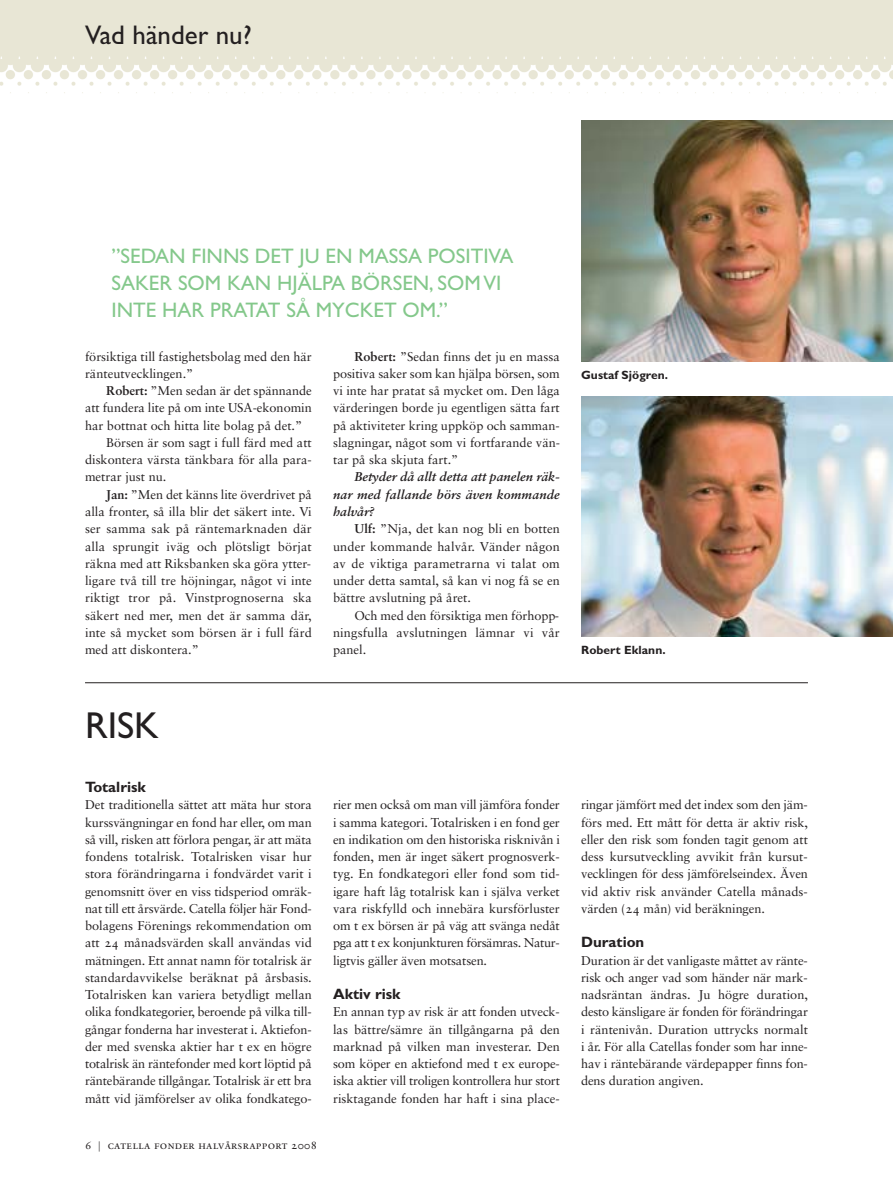
<style>
.page{position:relative;width:893px;height:1191px;background:#fff}
.page>*{position:absolute;margin:0;border:0;box-sizing:border-box;transform-origin:0 0}
.t1{font:37.5px "Gill Sans";color:#231f20}
.t2{font:27px "Gill Sans";color:#231f20}
.t3{font:21px/27px "Gill Sans";color:#84c88b}
.t4{font:700 15px "Gill Sans";color:#231f20}
.t5{font:12.75px/17.2px "Sabon";color:#231f20;text-align:justify}
.t6{font:italic 700 12.75px/17.2px "Sabon";letter-spacing:.01em;color:#231f20;text-align:justify}
.t7{font:700 12px "Gill Sans";letter-spacing:.005em;color:#231f20}
.t8{font:11.25px "Sabon Roman SC";letter-spacing:.025em;color:#231f20}
.s1{font-weight:700}
.s2{font-family:"Sabon Roman SC"}
.s3{font-family:"Gill Sans";font-weight:300}
</style>
<div class="page">
<img style="left:0;top:0;width:893px;height:93px">
<hr style="left:85px;top:682px;width:723px;height:1px;background:#231f20">
<img style="left:581px;top:120px;width:312px;height:241px">
<img style="left:581px;top:396px;width:312px;height:240px">
<h2 class="t2" style="left:85px;top:26px;width:168px">Vad händer nu?</h2>
<h3 class="t3" style="left:112px;top:245px;width:404px">”SEDAN FINNS DET JU EN MASSA POSITIVA<br>SAKER SOM KAN HJÄLPA BÖRSEN, SOM VI<br>INTE HAR PRATAT SÅ MYCKET OM.”</h3>
<p class="t5" style="left:85px;top:349px;width:228px">försiktiga till fastighetsbolag med den här ränteutvecklingen.”</p>
<p class="t5" style="left:106px;top:383px;width:207px"><span class="s1">Robert:</span> ”Men sedan är det spännande</p>
<p class="t5" style="left:85px;top:400px;width:228px">att fundera lite på om inte USA-ekonomin</p>
<p class="t5" style="left:85px;top:418px;width:219px">har bottnat och hitta lite bolag på det.”</p>
<p class="t5" style="left:106px;top:435px;width:207px">Börsen är som sagt i full färd med att</p>
<p class="t5" style="left:85px;top:452px;width:228px">diskontera värsta tänkbara för alla para-</p>
<p class="t5" style="left:85px;top:469px;width:83px">metrar just nu.</p>
<p class="t5" style="left:106px;top:487px;width:207px"><span class="s1">Jan:</span> ”Men det känns lite överdrivet på</p>
<p class="t5" style="left:85px;top:504px;width:228px">alla fronter, så illa blir det säkert inte. Vi</p>
<p class="t5" style="left:85px;top:521px;width:228px">ser samma sak på räntemarknaden där</p>
<p class="t5" style="left:85px;top:538px;width:228px">alla sprungit iväg och plötsligt börjat</p>
<p class="t5" style="left:85px;top:556px;width:228px">räkna med att Riksbanken ska göra ytter-</p>
<p class="t5" style="left:85px;top:573px;width:228px">ligare två till tre höjningar, något vi inte</p>
<p class="t5" style="left:85px;top:590px;width:228px">riktigt tror på. Vinstprognoserna ska</p>
<p class="t5" style="left:85px;top:607px;width:228px">säkert ned mer, men det är samma där,</p>
<p class="t5" style="left:85px;top:625px;width:228px">inte så mycket som börsen är i full färd</p>
<p class="t5" style="left:85px;top:642px;width:115px">med att diskontera.”</p>
<p class="t5" style="left:333px;top:349px;width:228px;text-indent:21px"><span class="s1">Robert:</span> ”Sedan finns det ju en massa positiva saker som kan hjälpa börsen, som vi inte har pratat så mycket om. Den låga värderingen borde ju egentligen sätta fart på aktiviteter kring uppköp och samman&shy;slagningar, något som vi fortfarande vän&shy;tar på ska skjuta fart.”</p>
<p class="t6" style="left:333px;top:469px;width:228px;text-indent:21px">Betyder då allt detta att panelen räk&shy;nar med fallande börs även kommande halvår?</p>
<p class="t5" style="left:333px;top:521px;width:228px;text-indent:21px"><span class="s1">Ulf:</span> ”Nja, det kan nog bli en botten under kommande halvår. Vänder någon av de viktiga parametrarna vi talat om under detta samtal, så kan vi nog få se en bättre avslutning på året.</p>
<p class="t5" style="left:333px;top:607px;width:228px;text-indent:21px">Och med den försiktiga men förhopp&shy;ningsfulla avslutningen lämnar vi vår panel.</p>
<p class="t7" style="left:581px;top:371px;width:88px">Gustaf Sjögren.</p>
<p class="t7" style="left:581px;top:645px;width:86px">Robert Eklann.</p>
<h1 class="t1" style="left:85px;top:712px;width:75px">RISK</h1>
<p class="t4" style="left:85px;top:782px;width:62px">Totalrisk</p>
<p class="t5" style="left:85px;top:797px;width:228px">Det traditionella sättet att mäta hur stora kurssvängningar en fond har eller, om man så vill, risken att förlora pengar, är att mäta fondens totalrisk. Totalrisken visar hur stora förändringarna i fondvärdet varit i genomsnitt över en viss tidsperiod omräk&shy;nat till ett årsvärde. Catella följer här Fond&shy;bolagens Förenings rekommendation om att <span class="s2">24</span> månadsvärden skall användas vid mätningen. Ett annat namn för totalrisk är standardavvikelse beräknat på årsbasis.<br>Totalrisken kan variera betydligt mellan olika fondkategorier, beroende på vilka till&shy;gångar fonderna har investerat i. Aktiefon&shy;der med svenska aktier har t ex en högre totalrisk än räntefonder med kort löptid på räntebärande tillgångar. Totalrisk är ett bra mått vid jämförelser av olika fondkatego-</p>
<p class="t5" style="left:333px;top:797px;width:228px">rier men också om man vill jämföra fonder i samma kategori. Totalrisken i en fond ger en indikation om den historiska risknivån i fonden, men är inget säkert prognosverk&shy;tyg. En fondkategori eller fond som tid - igare haft låg totalrisk kan i själva verket vara riskfylld och innebära kursförluster om t ex börsen är på väg att svänga nedåt pga att t ex konjunkturen försämras. Natur&shy;ligtvis gäller även motsatsen.</p>
<p class="t4" style="left:333px;top:989px;width:69px">Aktiv risk</p>
<p class="t5" style="left:333px;top:1004px;width:228px">En annan typ av risk är att fonden utveck&shy;las bättre/sämre än tillgångarna på den marknad på vilken man investerar. Den som köper en aktiefond med t ex europe&shy;iska aktier vill troligen kontrollera hur stort risktagande fonden har haft i sina place-</p>
<p class="t8" style="left:85px;top:1140px;width:233px">6 <span class="s3">|</span> catella fonder halvårsrapport 2008</p>
<p class="t5" style="left:581px;top:797px;width:228px">ringar jämfört med det index som den jäm&shy;förs med. Ett mått för detta är aktiv risk, eller den risk som fonden tagit genom att dess kursutveckling avvikit från kursut&shy;vecklingen för dess jämförelseindex. Även vid aktiv risk använder Catella månads&shy;värden (<span class="s2">24</span> mån) vid beräkningen.</p>
<p class="t4" style="left:581px;top:937px;width:65px">Duration</p>
<p class="t5" style="left:581px;top:952px;width:228px">Duration är det vanligaste måttet av ränte&shy;risk och anger vad som händer när mark&shy;nadsräntan ändras. Ju högre duration, desto känsligare är fonden för förändringar i räntenivån. Duration uttrycks normalt i år. För alla Catellas fonder som har inne&shy;hav i räntebärande värdepapper finns fon&shy;dens duration angiven.</p>
</div>
